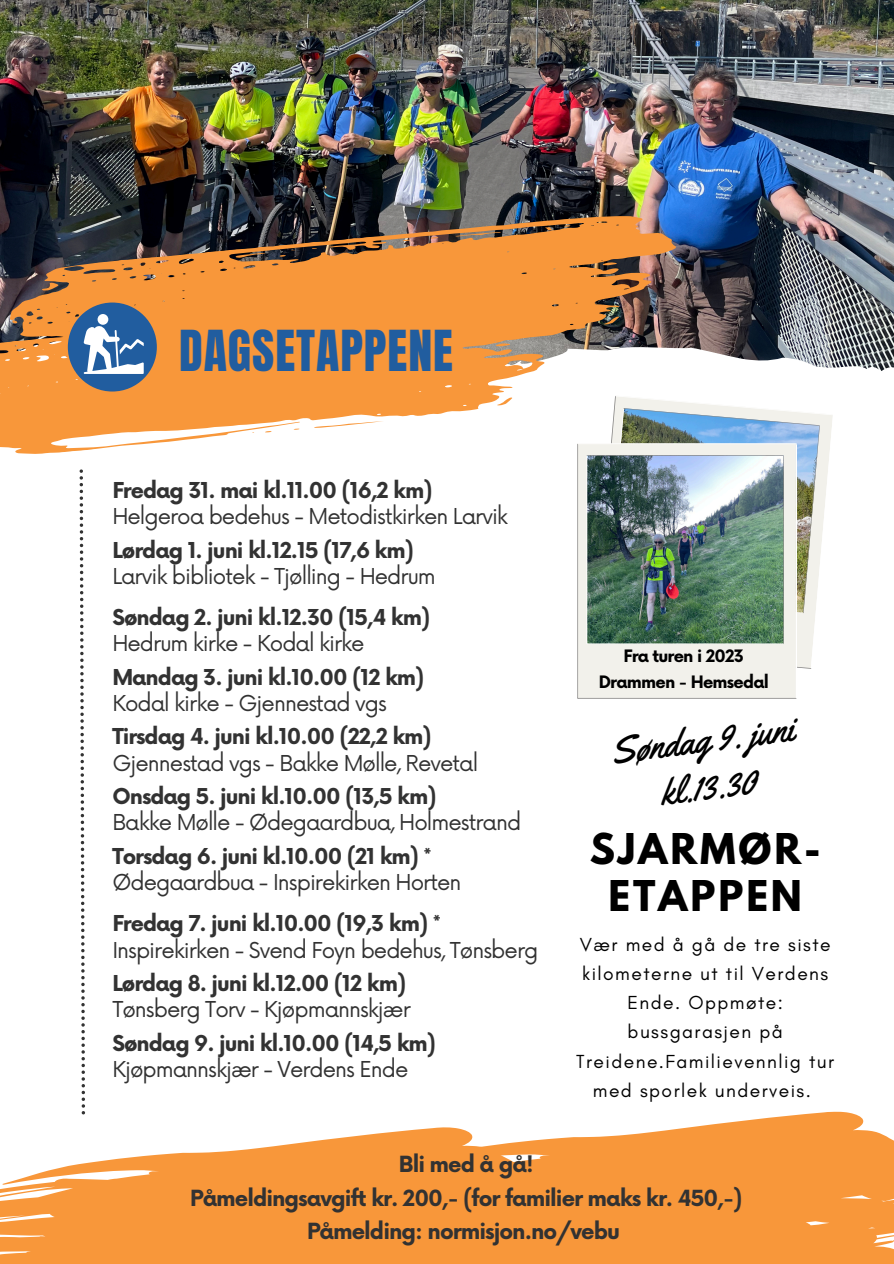
<style>
.page{position:relative;width:894px;height:1264px;background:#fff}
.page>*{position:absolute;margin:0;border:0;box-sizing:border-box;transform-origin:0 0}
.t1{font:48px "Anton";letter-spacing:.02em;color:#215d9f}
.t2{font:37.5px/47.1px "Yellowtail";color:#000;text-align:center}
.t3{font:700 37.5px/47px "League Spartan";letter-spacing:.075em;color:#000;text-align:center}
.t4{font:700 21.75px/33.5px "Now";letter-spacing:-.045em;color:#323232;text-align:center}
.t5{font:21.3px/26.2px "Now";letter-spacing:-.045em;color:#323232}
.t6{font:700 21.3px/26.2px "Now";letter-spacing:-.045em;color:#323232}
.t7{font:19.2px/29.2px "Glacial Indifference";letter-spacing:.075em;color:#000;text-align:center}
.t8{font:700 16.65px "Now";letter-spacing:-.045em;color:#000}
.s1{font-weight:700}
.s2{font-weight:400}
</style>
<div class="page">
<svg style="left:80px;top:469px;width:5px;height:645px"></svg>
<img style="left:0;top:0;width:893px;height:371px">
<img style="left:5px;top:208px;width:678px;height:163px">
<svg style="left:41px;top:282px;width:18px;height:7px"></svg>
<svg style="left:603px;top:316px;width:16px;height:8px"></svg>
<svg style="left:602px;top:261px;width:15px;height:5px"></svg>
<svg style="left:235px;top:252px;width:30px;height:6px"></svg>
<svg style="left:455px;top:231px;width:46px;height:6px"></svg>
<svg style="left:544px;top:227px;width:9px;height:4px"></svg>
<svg style="left:402px;top:239px;width:8px;height:2px"></svg>
<svg style="left:430px;top:237px;width:8px;height:2px"></svg>
<svg style="left:563px;top:225px;width:7px;height:2px"></svg>
<svg style="left:279px;top:250px;width:17px;height:7px"></svg>
<svg style="left:0;top:289px;width:577px;height:165px;fill:#f8973a"></svg>
<svg style="left:314px;top:420px;width:70px;height:8px"></svg>
<svg style="left:496px;top:397px;width:17px;height:8px"></svg>
<svg style="left:421px;top:339px;width:89px;height:8px"></svg>
<svg style="left:293px;top:428px;width:6px;height:2px"></svg>
<svg style="left:348px;top:312px;width:46px;height:6px"></svg>
<svg style="left:438px;top:308px;width:8px;height:4px"></svg>
<svg style="left:296px;top:320px;width:7px;height:2px"></svg>
<svg style="left:323px;top:318px;width:8px;height:2px"></svg>
<svg style="left:457px;top:306px;width:6px;height:2px"></svg>
<svg style="left:172px;top:331px;width:17px;height:7px"></svg>
<svg style="left:0;top:1144px;width:289px;height:119px;fill:#f8973a"></svg>
<svg style="left:289px;top:1111px;width:604px;height:152px;fill:#f8973a"></svg>
<div style="left:68px;top:302px;width:89px;height:89px;background:#215d9f;border-radius:50%"></div>
<svg style="left:84px;top:314px;width:74px;height:60px"></svg>
<img style="left:577px;top:396px;width:256px;height:302px">
<h5 class="t1" style="left:179px;top:316px;width:275px">DAGSETAPPENE</h5>
<p class="t5" style="left:112px;top:478px;width:397px"><span class="s1">Fredag 31. mai kl.11.00 (16,2 km)<br></span>Helgeroa bedehus - Metodistkirken Larvik</p>
<h3 class="t5" style="left:112px;top:538px;width:325px"><span class="s1">Lørdag 1. juni kl.12.15 (17,6 km)<br></span>Larvik bibliotek - Tjølling - Hedrum</h3>
<p class="t6" style="left:112px;top:605px;width:319px">Søndag 2. juni kl.12.30 (15,4 km)<br><span class="s2">Hedrum kirke - Kodal kirke</span></p>
<p class="t6" style="left:112px;top:665px;width:313px">Mandag 3. juni kl.10.00 (12 km)<br><span class="s2">Kodal kirke - Gjennestad vgs</span></p>
<p class="t5" style="left:112px;top:724px;width:367px"><span class="s1">Tirsdag 4. juni kl.10.00 (22,2 km)<br></span>Gjennestad vgs - Bakke Mølle, Revetal</p>
<p class="t5" style="left:112px;top:784px;width:410px"><span class="s1">Onsdag 5. juni kl.10.00 (13,5 km)<br></span>Bakke Mølle - Ødegaardbua, Holmestrand</p>
<h5 class="t5" style="left:112px;top:844px;width:350px"><span class="s1">Torsdag 6. juni kl.10.00 (21 km) *<br></span>Ødegaardbua - Inspirekirken Horten</h5>
<h5 class="t5" style="left:112px;top:911px;width:427px"><span class="s1">Fredag 7. juni kl.10.00 (19,3 km) *<br></span>Inspirekirken - Svend Foyn bedehus, Tønsberg</h5>
<h5 class="t6" style="left:112px;top:971px;width:300px">Lørdag 8. juni kl.12.00 (12 km)<br><span class="s2">Tønsberg Torv - Kjøpmannskjær</span></h5>
<h5 class="t6" style="left:112px;top:1031px;width:325px">Søndag 9. juni kl.10.00 (14,5 km)<br><span class="s2">Kjøpmannskjær - Verdens Ende</span></h5>
<h5 class="t8" style="left:623px;top:647px;width:122px">Fra turen i 2023</h5>
<h5 class="t8" style="left:598px;top:673px;width:172px">Drammen - Hemsedal</h5>
<h5 class="t2" style="left:607px;top:727px;width:186px;rotate:-7deg">Søndag 9. juni kl.13.30</h5>
<h5 class="t3" style="left:589px;top:830px;width:232px">SJARMØR-<br>ETAPPEN</h5>
<p class="t7" style="left:576px;top:929px;width:259px">Vær med å gå de tre siste kilometerne ut til Verdens<br>Ende. Oppmøte: bussgarasjen på<br>Treidene.Familievennlig tur med sporlek underveis.</p>
<h5 class="t4" style="left:190px;top:1149px;width:553px">Bli med å gå!<br>Påmeldingsavgift kr. 200,- (for familier maks kr. 450,-)<br>Påmelding: normisjon.no/vebu</h5>
</div>
